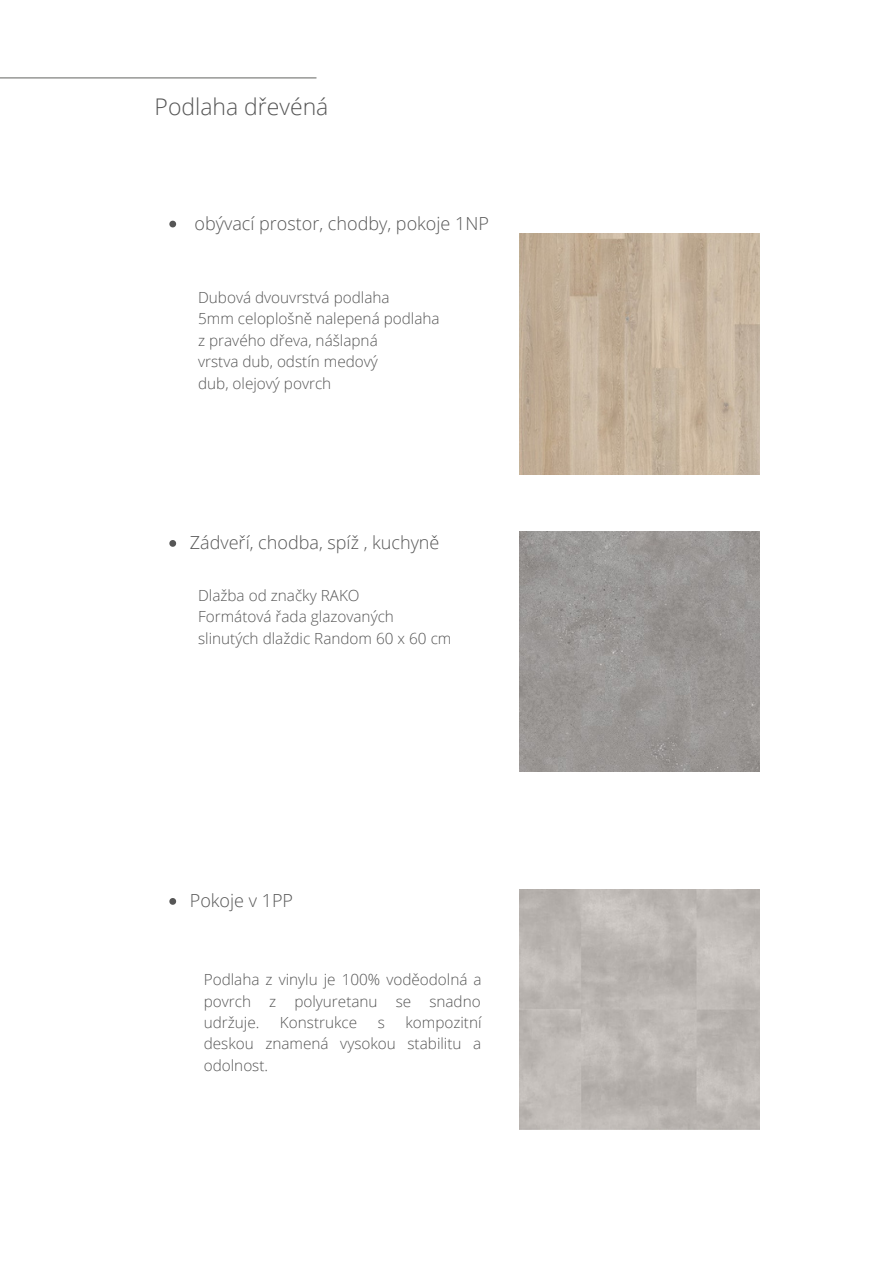
<style>
.page{position:relative;width:894px;height:1264px;background:#fff}
.page>*{position:absolute;margin:0;border:0;box-sizing:border-box;transform-origin:0 0}
.t1{font:300 22.95px "Open Sans";color:#565656}
.t2{font:300 18px "Open Sans";color:#565656}
.t3{font:300 15.3px/21.5px "Open Sans";color:#565656;text-align:justify}
</style>
<div class="page">
<hr style="left:0;top:77px;width:316px;height:1px;background:#747572">
<img style="left:519px;top:233px;width:240px;height:241px">
<img style="left:519px;top:531px;width:240px;height:240px">
<svg style="left:169px;top:540px;width:7px;height:7px"></svg>
<svg style="left:169px;top:898px;width:7px;height:6px"></svg>
<svg style="left:169px;top:221px;width:7px;height:6px"></svg>
<p class="t1" style="left:155px;top:91px;width:175px">Podlaha dřevéná</p>
<p class="t2" style="left:194px;top:210px;width:296px">obývací prostor, chodby, pokoje 1NP</p>
<p class="t3" style="left:198px;top:286px;width:193px">Dubová dvouvrstvá podlaha</p>
<p class="t3" style="left:198px;top:308px;width:243px">5mm celoplošně nalepená podlaha</p>
<p class="t3" style="left:198px;top:329px;width:181px">z pravého dřeva, nášlapná</p>
<p class="t3" style="left:198px;top:350px;width:181px">vrstva dub, odstín medový</p>
<p class="t3" style="left:198px;top:372px;width:135px">dub, olejový povrch</p>
<p class="t2" style="left:190px;top:530px;width:251px">Zádveří, chodba, spíž , kuchyně</p>
<p class="t3" style="left:198px;top:584px;width:163px">Dlažba od značky RAKO</p>
<p class="t3" style="left:198px;top:605px;width:197px">Formátová řada glazovaných</p>
<p class="t3" style="left:198px;top:627px;width:255px">slinutých dlaždic Random 60 x 60 cm</p>
<p class="t2" style="left:190px;top:887px;width:105px">Pokoje v 1PP</p>
<p class="t3" style="left:204px;top:968px;width:279px">Podlaha z vinylu je 100% voděodolná a povrch z polyuretanu se snadno udržuje.</p>
<p class="t3" style="left:204px;top:1011px;width:279px;text-indent:201px">kompozitní deskou znamená vysokou stabilitu a odolnost.</p>
<p class="t3" style="left:280px;top:1011px;width:79px">Konstrukce</p>
<p class="t3" style="left:377px;top:1011px;width:9px">s</p>
</div>
